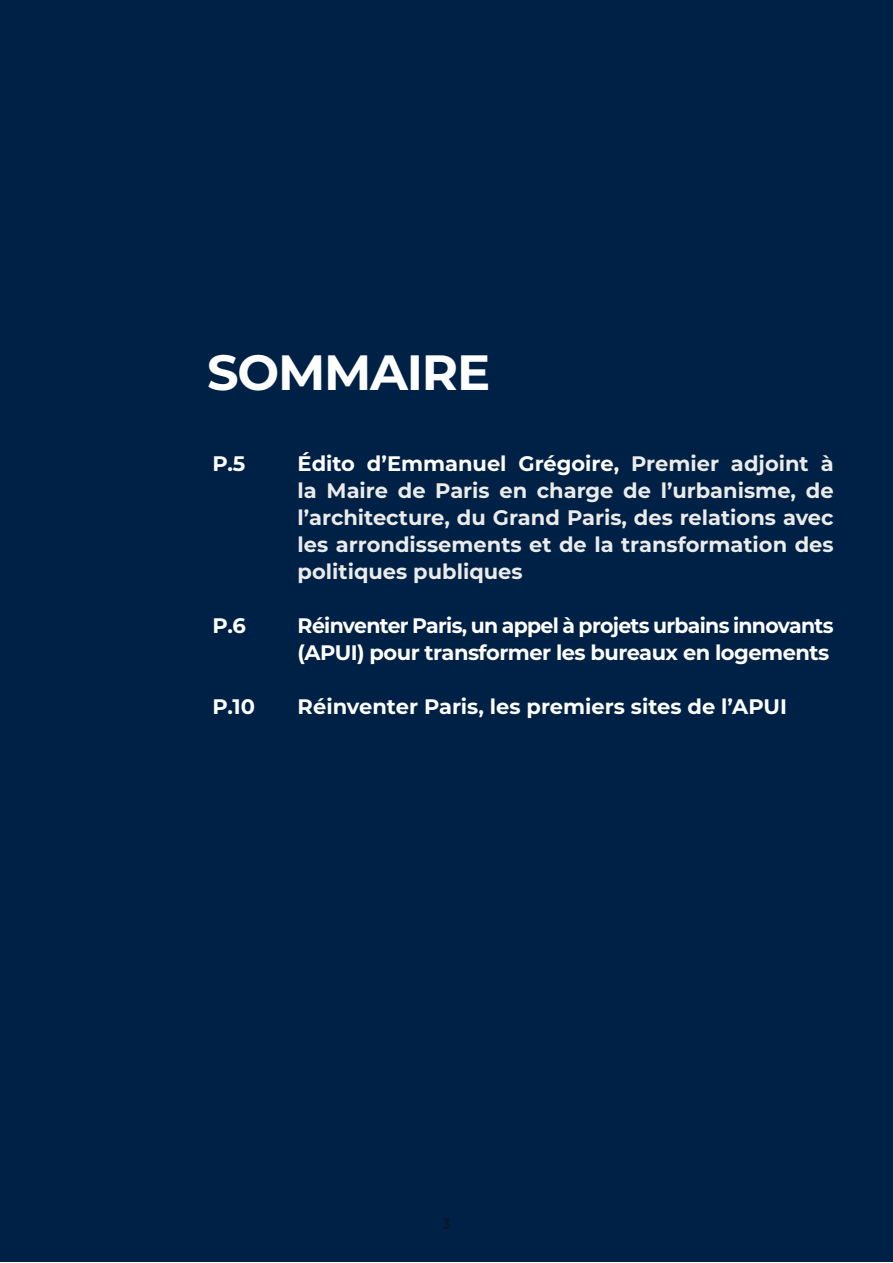
<style>
.page{position:relative;width:893px;height:1263px;background:#fff}
.page>*{position:absolute;margin:0;border:0;box-sizing:border-box;transform-origin:0 0}
.t1{font:700 49.5px "Montserrat";letter-spacing:-.025em;color:#fff}
.t2{font:700 21px/27px "Montserrat";color:#ebebea;text-align:justify}
.t3{font:700 21px/27px "Montserrat";letter-spacing:-.025em;color:#fff}
.t4{font:700 21px "Montserrat";color:#fff}
.t5{font:700 15px "Montserrat";color:#001830}
.s1{color:#fff}
</style>
<div class="page">
<div style="left:1px;top:0;width:892px;height:1262px;background:#002146"></div>
<p class="t1" style="left:207px;top:336px;width:284px">SOMMAIRE</p>
<p class="t3" style="left:213px;top:449px;width:34px">P.5</p>
<p class="t3" style="left:213px;top:611px;width:35px">P.6</p>
<p class="t3" style="left:213px;top:692px;width:44px">P.10</p>
<p class="t2" style="left:298px;top:449px;width:537px"><span class="s1">Édito d’Emmanuel Grégoire,</span> Premier adjoint à la Maire de Paris en charge de l’urbanisme, de l’architecture, du Grand Paris, des relations avec les arrondissements et de la transformation des politiques publiques</p>
<p class="t3" style="left:298px;top:611px;width:537px">Réinventer Paris, un appel à projets urbains innovants (APUI) pour transformer les bureaux en logements</p>
<p class="t4" style="left:298px;top:691px;width:491px">Réinventer Paris, les premiers sites de l’APUI</p>
<p class="t5" style="left:442px;top:1212px;width:10px">3</p>
</div>
